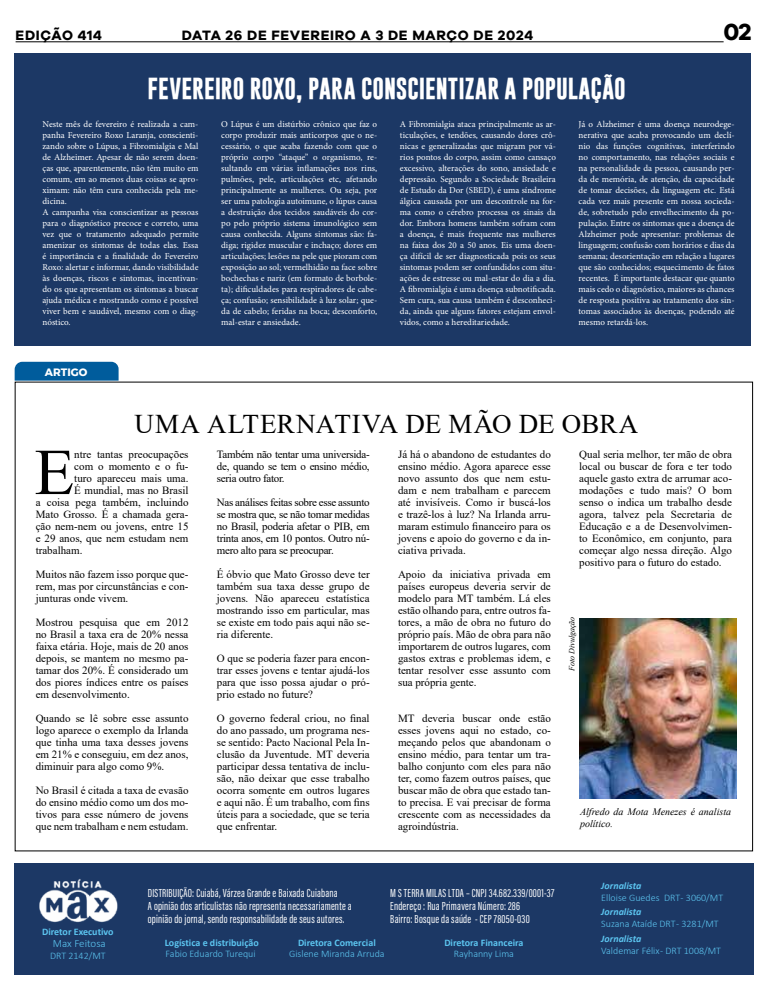
<style>
.page{position:relative;width:780px;height:993px;background:#fff}
.page>*{position:absolute;margin:0;border:0;box-sizing:border-box;transform-origin:0 0}
.t1{font:65.4px "Times New Roman";color:#000}
.t2{font:27px "Times New Roman";letter-spacing:.015em;color:#000}
.t3{font:700 24px "Galyon";color:#000}
.t4{font:700 22px "Gobold";color:#fff}
.t5{font:700 14px "Galyon";letter-spacing:.05em;color:#000}
.t6{font:12px/13px "Acumin Variable Concept";letter-spacing:.015em;color:#fff}
.t7{font:11px/12px "Times New Roman";color:#000;text-align:justify}
.t8{font:300 11px "Calibri";color:#5cc5f0}
.t9{font:700 10.7px "Montserrat";color:#fff}
.t10{font:300 10px "Calibri";color:#5cc5f0}
.t11{font:700 10px "Calibri";color:#5cc5f0}
.t12{font:italic 10px/12px "Times New Roman";color:#000}
.t13{font:italic 700 10px "Calibri";color:#5cc5f0}
.t14{font:9px/11px "Minion Pro";color:#fff;text-align:justify}
.t15{font:italic 8px "Times New Roman";color:#000}
</style>
<div class="page">
<svg style="left:15px;top:361px;width:104px;height:19px;background:#0e65a1"></svg>
<div style="left:14px;top:862px;width:739px;height:112px;background:#1c3865"></div>
<div style="left:15px;top:54px;width:736px;height:292px;background:#1c3865"></div>
<img style="left:14px;top:862px;width:144px;height:61px">
<hr style="left:16px;top:41px;width:707px;height:1px;background:#000">
<img style="left:579px;top:618px;width:157px;height:180px">
<h3 class="t5" style="left:16px;top:26px;width:88px">EDIÇÃO 414</h3>
<h3 class="t5" style="left:182px;top:26px;width:353px">DATA 26 DE FEVEREIRO A 3 DE MARÇO DE 2024</h3>
<h3 class="t3" style="left:723px;top:17px;width:29px">02</h3>
<h3 class="t4" style="left:148px;top:74px;width:479px">FEVEREIRO ROXO, PARA CONSCIENTIZAR A POPULAÇÃO</h3>
<p class="t14" style="left:43px;top:118px;width:157px;text-align:left">Neste mês de fevereiro é realizada a cam&shy;panha Fevereiro Roxo Laranja, conscienti&shy;zando sobre o Lúpus, a Fibromialgia e Mal de Alzheimer. Apesar de não serem doen&shy;ças que, aparentemente, não têm muito em comum, em ao menos duas coisas se apro&shy;ximam: não têm cura conhecida pela me&shy;dicina.<br>A campanha visa conscientizar as pessoas para o diagnóstico precoce e correto, uma vez que o tratamento adequado permite amenizar os sintomas de todas elas. Essa é importância e a finalidade do Fevereiro Roxo: alertar e informar, dando visibilidade às doenças, riscos e sintomas, incentivan&shy;do os que apresentam os sintomas a buscar ajuda médica e mostrando como é possível viver bem e saudável, mesmo com o diag&shy;nóstico.</p>
<p class="t14" style="left:221px;top:118px;width:157px">O Lúpus é um distúrbio crônico que faz o corpo produzir mais anticorpos que o ne&shy;cessário, o que acaba fazendo com que o próprio corpo “ataque” o organismo, re&shy;sultando em várias inflamações nos rins, pulmões, pele, articulações etc, afetando principalmente as mulheres. Ou seja, por ser uma patologia autoimune, o lúpus causa a destruição dos tecidos saudáveis do cor&shy;po pelo próprio sistema imunológico sem causa conhecida. Alguns sintomas são: fa&shy;diga; rigidez muscular e inchaço; dores em articulações; lesões na pele que pioram com exposição ao sol; vermelhidão na face sobre bochechas e nariz (em formato de borbole&shy;ta); dificuldades para respiradores de cabe&shy;ça; confusão; sensibilidade à luz solar; que&shy;da de cabelo; feridas na boca; desconforto, mal-estar e ansiedade.</p>
<p class="t14" style="left:400px;top:118px;width:157px">A Fibromialgia ataca principalmente as ar&shy;ticulações, e tendões, causando dores crô&shy;nicas e generalizadas que migram por vá&shy;rios pontos do corpo, assim como cansaço excessivo, alterações do sono, ansiedade e depressão. Segundo a Sociedade Brasileira de Estudo da Dor (SBED), é uma síndrome álgica causada por um descontrole na for&shy;ma como o cérebro processa os sinais da dor. Embora homens também sofram com a doença, é mais frequente nas mulheres na faixa dos 20 a 50 anos. Eis uma doen&shy;ça difícil de ser diagnosticada pois os seus sintomas podem ser confundidos com situ&shy;ações de estresse ou mal-estar do dia a dia.<br>A fibromialgia é uma doença subnotificada.<br>Sem cura, sua causa também é desconheci&shy;da, ainda que alguns fatores estejam envol&shy;vidos, como a hereditariedade.</p>
<p class="t14" style="left:578px;top:118px;width:157px">Já o Alzheimer é uma doença neurodege&shy;nerativa que acaba provocando um declí&shy;nio das funções cognitivas, interferindo no comportamento, nas relações sociais e na personalidade da pessoa, causando per&shy;da de memória, de atenção, da capacidade de tomar decisões, da linguagem etc. Está cada vez mais presente em nossa socieda&shy;de, sobretudo pelo envelhecimento da po&shy;pulação. Entre os sintomas que a doença de Alzheimer pode apresentar: problemas de linguagem; confusão com horários e dias da semana; desorientação em relação a lugares que são conhecidos; esquecimento de fatos recentes. É importante destacar que quanto mais cedo o diagnóstico, maiores as chances de resposta positiva ao tratamento dos sin&shy;tomas associados às doenças, podendo até mesmo retardá-los.</p>
<p class="t9" style="left:45px;top:363px;width:44px">ARTIGO</p>
<h2 class="t2" style="left:134px;top:404px;width:505px">UMA ALTERNATIVA DE MÃO DE OBRA</h2>
<h1 class="t1" style="left:34px;top:426px;width:41px">E</h1>
<p class="t7" style="left:74px;top:448px;width:116px">ntre tantas preocupações</p>
<p class="t7" style="left:74px;top:460px;width:116px">com o momento e o fu-</p>
<p class="t7" style="left:74px;top:472px;width:116px">turo apareceu mais uma.</p>
<p class="t7" style="left:74px;top:484px;width:116px">É mundial, mas no Brasil</p>
<p class="t7" style="left:36px;top:496px;width:154px">a coisa pega também, incluindo</p>
<p class="t7" style="left:36px;top:508px;width:154px">Mato Grosso. É a chamada gera-</p>
<p class="t7" style="left:36px;top:520px;width:154px">ção nem-nem ou jovens, entre 15</p>
<p class="t7" style="left:36px;top:532px;width:154px">e 29 anos, que nem estudam nem</p>
<p class="t7" style="left:36px;top:544px;width:48px">trabalham.</p>
<p class="t7" style="left:36px;top:568px;width:154px">Muitos não fazem isso porque que&shy;rem, mas por circunstâncias e con&shy;junturas onde vivem.</p>
<p class="t7" style="left:36px;top:616px;width:154px">Mostrou pesquisa que em 2012 no Brasil a taxa era de 20% nessa faixa etária. Hoje, mais de 20 anos depois, se mantem no mesmo pa&shy;tamar dos 20%. É considerado um dos piores índices entre os países em desenvolvimento.</p>
<p class="t7" style="left:36px;top:712px;width:154px">Quando se lê sobre esse assunto logo aparece o exemplo da Irlanda que tinha uma taxa desses jovens em 21% e conseguiu, em dez anos, diminuir para algo como 9%.</p>
<p class="t7" style="left:36px;top:784px;width:154px">No Brasil é citada a taxa de evasão do ensino médio como um dos mo&shy;tivos para esse número de jovens que nem trabalham e nem estudam.</p>
<p class="t7" style="left:217px;top:448px;width:154px">Também não tentar uma universida&shy;de, quando se tem o ensino médio, seria outro fator.</p>
<p class="t7" style="left:217px;top:496px;width:154px">Nas análises feitas sobre esse assunto se mostra que, se não tomar medidas no Brasil, poderia afetar o PIB, em trinta anos, em 10 pontos. Outro nú&shy;mero alto para se preocupar.</p>
<p class="t7" style="left:217px;top:568px;width:154px">É óbvio que Mato Grosso deve ter também sua taxa desse grupo de jovens. Não apareceu estatística mostrando isso em particular, mas se existe em todo pais aqui não se&shy;ria diferente.</p>
<p class="t7" style="left:217px;top:652px;width:154px">O que se poderia fazer para encon&shy;trar esses jovens e tentar ajudá-los para que isso possa ajudar o pró&shy;prio estado no future?</p>
<p class="t7" style="left:217px;top:712px;width:154px">O governo federal criou, no final do ano passado, um programa nes&shy;se sentido: Pacto Nacional Pela In&shy;clusão da Juventude. MT deveria participar dessa tentativa de inclu&shy;são, não deixar que esse trabalho ocorra somente em outros lugares e aqui não. É um trabalho, com fins úteis para a sociedade, que se teria que enfrentar.</p>
<p class="t7" style="left:398px;top:448px;width:154px">Já há o abandono de estudantes do ensino médio. Agora aparece esse novo assunto dos que nem estu&shy;dam e nem trabalham e parecem até invisíveis. Como ir buscá-los e trazê-los à luz? Na Irlanda arru&shy;maram estimulo financeiro para os jovens e apoio do governo e da in&shy;ciativa privada.</p>
<p class="t7" style="left:398px;top:568px;width:154px">Apoio da iniciativa privada em países europeus deveria servir de modelo para MT também. Lá eles estão olhando para, entre outros fa&shy;tores, a mão de obra no futuro do próprio país. Mão de obra para não importarem de outros lugares, com gastos extras e problemas idem, e tentar resolver esse assunto com sua própria gente.</p>
<p class="t7" style="left:398px;top:712px;width:154px">MT deveria buscar onde estão esses jovens aqui no estado, co&shy;meçando pelos que abandonam o ensino médio, para tentar um tra&shy;balho conjunto com eles para não ter, como fazem outros países, que buscar mão de obra que estado tan&shy;to precisa. E vai precisar de forma crescente com as necessidades da agroindústria.</p>
<p class="t7" style="left:579px;top:448px;width:154px">Qual seria melhor, ter mão de obra local ou buscar de fora e ter todo aquele gasto extra de arrumar aco&shy;modações e tudo mais? O bom senso o indica um trabalho desde agora, talvez pela Secretaria de Educação e a de Desenvolvimen&shy;to Econômico, em conjunto, para começar algo nessa direção. Algo positivo para o futuro do estado.</p>
<p class="t15" style="left:566px;top:670px;width:56px;rotate:-90deg">Foto Divulgação</p>
<p class="t12" style="left:580px;top:805px;width:153px">Alfredo da Mota Menezes é analista político.</p>
<p class="t11" style="left:42px;top:924px;width:73px">Diretor Executivo</p>
<p class="t8" style="left:53px;top:936px;width:54px">Max Feitosa</p>
<p class="t10" style="left:50px;top:949px;width:57px">DRT 2142/MT</p>
<h3 class="t6" style="left:148px;top:885px;width:205px">DISTRIBUIÇÃO: Cuiabá, Várzea Grande e Baixada Cuiabana<br>A opinião dos articulistas não representa necessariamente a opinião do jornal, sendo responsabilidade de seus autores.</h3>
<h3 class="t6" style="left:390px;top:885px;width:166px">M S TERRA MILAS LTDA – CNPJ 34.682.339/0001-37<br>Endereço : Rua Primavera Número: 286<br>Bairro: Bosque da saúde - CEP 78050-030</h3>
<p class="t11" style="left:165px;top:935px;width:96px">Logística e distribuição</p>
<p class="t10" style="left:166px;top:947px;width:91px">Fabio Eduardo Turequi</p>
<p class="t11" style="left:298px;top:935px;width:79px">Diretora Comercial</p>
<p class="t10" style="left:289px;top:947px;width:97px">Gislene Miranda Arruda</p>
<p class="t11" style="left:444px;top:935px;width:81px">Diretora Financeira</p>
<p class="t10" style="left:454px;top:947px;width:62px">Rayhanny Lima</p>
<p class="t13" style="left:601px;top:878px;width:42px">Jornalista</p>
<p class="t10" style="left:601px;top:891px;width:123px">Elloise Guedes DRT - 3060/MT</p>
<p class="t13" style="left:601px;top:904px;width:42px">Jornalista</p>
<p class="t10" style="left:601px;top:917px;width:119px">Suzana Ataíde DRT - 3281/MT</p>
<p class="t13" style="left:601px;top:930px;width:42px">Jornalista</p>
<p class="t10" style="left:601px;top:943px;width:121px">Valdemar Félix - DRT 1008/MT</p>
</div>
